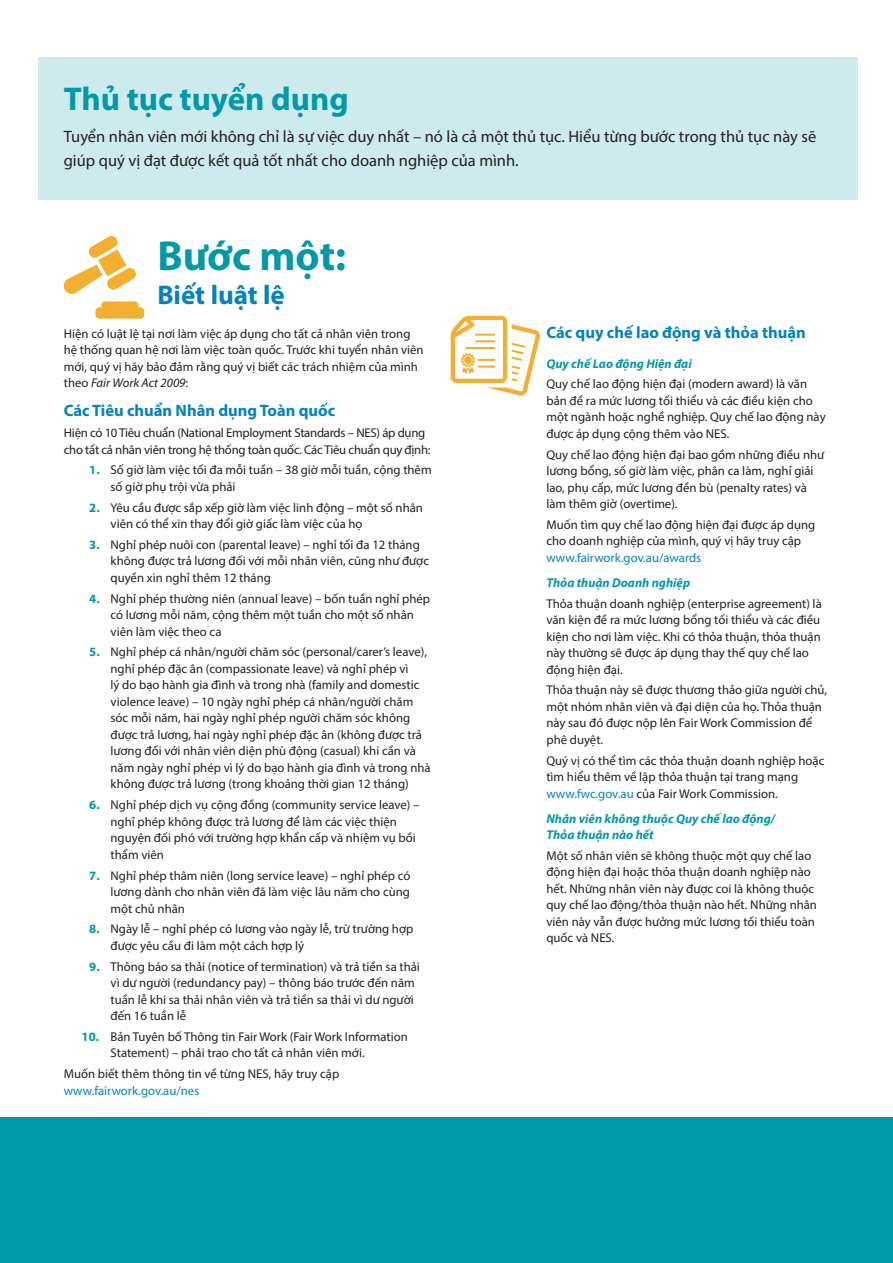
<style>
.page{position:relative;width:893px;height:1263px;background:#fff}
.page>*{position:absolute;margin:0;border:0;box-sizing:border-box;transform-origin:0 0}
.Heading_1{font:700 42px "Myriad Pro";color:#0099a7}
.Heading_1-2{font:700 33px "Myriad Pro";color:#0099a7}
.Heading_1-3{font:700 27px "Myriad Pro";color:#0083c1}
.Body_Copy{font:16.5px/24px "Myriad Pro";color:#231f20}
.Heading3{font:700 16.5px "Myriad Pro";color:#0083c1}
.Body_Copy-2{font:700 16.5px "Myriad Pro";color:#0083c1}
.Body_Copy-3{font:12.75px/16.5px "Myriad Pro";color:#231f20}
.Body_Copy-4{font:12.75px/16.5px "Myriad Pro";letter-spacing:-.02em;color:#231f20}
.Heading4{font:italic 700 12.75px/16.5px "Myriad Pro";color:#0099a7}
.t1{font:12.75px "Myriad Pro";color:#0083c1}
.s1{font-style:italic}
.s2{font-weight:700;color:#0099a7}
.s3{color:#0083c1}
</style>
<div class="page">
<div style="left:0;top:1118px;width:893px;height:145px;background:#0099a7"></div>
<div style="left:38px;top:57px;width:819px;height:143px;background:#cdebed"></div>
<svg style="left:95px;top:301px;width:49px;height:18px"></svg>
<svg style="left:63px;top:236px;width:73px;height:58px"></svg>
<svg style="left:451px;top:316px;width:89px;height:80px"></svg>
<p class="Heading_1-2" style="left:64px;top:77px;width:286px">Thủ tục tuyển dụng</p>
<p class="Body_Copy" style="left:64px;top:125px;width:754px">Tuyển nhân viên mới không chỉ là sự việc duy nhất – nó là cả một thủ tục. Hiểu từng bước trong thủ tục này sẽ giúp quý vị đạt được kết quả tốt nhất cho doanh nghiệp của mình.</p>
<p class="Heading_1" style="left:157px;top:228px;width:190px">Bước một:</p>
<p class="Heading_1-3" style="left:157px;top:277px;width:129px">Biết luật lệ</p>
<p class="Body_Copy-3" style="left:64px;top:325px;width:361px">Hiện có luật lệ tại nơi làm việc áp dụng cho tất cả nhân viên trong hệ thống quan hệ nơi làm việc toàn quốc. Trước khi tuyển nhân viên mới, quý vị hãy bảo đảm rằng quý vị biết các trách nhiệm của mình theo <span class="s1">Fair Work Act 2009</span>:</p>
<p class="Heading3" style="left:64px;top:400px;width:273px">Các Tiêu chuẩn Nhân dụng Toàn quốc</p>
<p class="Body_Copy-4" style="left:64px;top:424px;width:368px">Hiện có 10 Tiêu chuẩn (National Employment Standards – NES) áp dụng cho tất cả nhân viên trong hệ thống toàn quốc. Các Tiêu chuẩn quy định:</p>
<p class="Body_Copy-3" style="left:111px;top:462px;width:323px;text-indent:-21px"><span class="s2">1.</span> Số giờ làm việc tối đa mỗi tuần – 38 giờ mỗi tuần, cộng thêm số giờ phụ trội vừa phải</p>
<p class="Body_Copy-3" style="left:111px;top:499px;width:314px;text-indent:-21px"><span class="s2">2.</span> Yêu cầu được sắp xếp giờ làm việc linh động – một số nhân viên có thể xin thay đổi giờ giấc làm việc của họ</p>
<p class="Body_Copy-3" style="left:111px;top:536px;width:320px;text-indent:-21px"><span class="s2">3.</span> Nghỉ phép nuôi con (parental leave) – nghỉ tối đa 12 tháng không được trả lương đối với mỗi nhân viên, cũng như được quyền xin nghỉ thêm 12 tháng</p>
<p class="Body_Copy-3" style="left:111px;top:590px;width:321px;text-indent:-21px"><span class="s2">4.</span> Nghỉ phép thường niên (annual leave) – bốn tuần nghỉ phép có lương mỗi năm, cộng thêm một tuần cho một số nhân viên làm việc theo ca</p>
<p class="Body_Copy-3" style="left:111px;top:644px;width:322px;text-indent:-21px"><span class="s2">5.</span> Nghỉ phép cá nhân/người chăm sóc (personal/carer’s leave), nghỉ phép đặc ân (compassionate leave) và nghỉ phép vì<br>lý do bạo hành gia đình và trong nhà (family and domestic violence leave) – 10 ngày nghỉ phép cá nhân/người chăm sóc mỗi năm, hai ngày nghỉ phép người chăm sóc không được trả lương, hai ngày nghỉ phép đặc ân (không được trả lương đối với nhân viên diện phù động (casual) khi cần và năm ngày nghỉ phép vì lý do bạo hành gia đình và trong nhà không được trả lương (trong khoảng thời gian 12 tháng)</p>
<p class="Body_Copy-3" style="left:111px;top:796px;width:311px;text-indent:-21px"><span class="s2">6.</span> Nghỉ phép dịch vụ cộng đồng (community service leave) – nghỉ phép không được trả lương để làm các việc thiện nguyện đối phó với trường hợp khẩn cấp và nhiệm vụ bồi thẩm viên</p>
<p class="Body_Copy-3" style="left:111px;top:867px;width:301px;text-align:justify;text-indent:-21px"><span class="s2">7.</span> Nghỉ phép thâm niên (long service leave) – nghỉ phép có lương dành cho nhân viên đã làm việc lâu năm cho cùng một chủ nhân</p>
<p class="Body_Copy-3" style="left:111px;top:920px;width:304px;text-indent:-21px"><span class="s2">8.</span> Ngày lễ – nghỉ phép có lương vào ngày lễ, trừ trường hợp được yêu cầu đi làm một cách hợp lý</p>
<p class="Body_Copy-3" style="left:111px;top:958px;width:311px;text-indent:-21px"><span class="s2">9.</span> Thông báo sa thải (notice of termination) và trả tiền sa thải vì dư người (redundancy pay) – thông báo trước đến năm tuần lễ khi sa thải nhân viên và trả tiền sa thải vì dư người đến 16 tuần lễ</p>
<p class="Body_Copy-3" style="left:111px;top:1028px;width:299px;text-indent:-29px"><span class="s2">10.</span> Bản Tuyên bố Thông tin Fair Work (Fair Work Information<br>Statement) – phải trao cho tất cả nhân viên mới.</p>
<p class="Body_Copy-3" style="left:64px;top:1065px;width:277px">Muốn biết thêm thông tin về từng NES, hãy truy cập</p>
<p class="t1" style="left:64px;top:1082px;width:137px">www.fairwork.gov.au/nes</p>
<p class="Body_Copy-2" style="left:546px;top:322px;width:261px">Các quy chế lao động và thỏa thuận</p>
<p class="Heading4" style="left:546px;top:355px;width:147px">Quy chế Lao động Hiện đại</p>
<p class="Body_Copy-3" style="left:546px;top:376px;width:281px">Quy chế lao động hiện đại (modern award) là văn bản đề ra mức lương tối thiểu và các điều kiện cho một ngành hoặc nghề nghiệp. Quy chế lao động này được áp dụng cộng thêm vào NES.</p>
<p class="Body_Copy-3" style="left:546px;top:446px;width:279px">Quy chế lao động hiện đại bao gồm những điều như lương bổng, số giờ làm việc, phân ca làm, nghỉ giải lao, phụ cấp, mức lương đền bù (penalty rates) và làm thêm giờ (overtime).</p>
<p class="Body_Copy-3" style="left:546px;top:516px;width:270px">Muốn tìm quy chế lao động hiện đại được áp dụng cho doanh nghiệp của mình, quý vị hãy truy cập <span class="s3">www.fairwork.gov.au/awards</span></p>
<p class="Heading4" style="left:546px;top:574px;width:145px">Thỏa thuận Doanh nghiệp</p>
<p class="Body_Copy-3" style="left:546px;top:595px;width:277px">Thỏa thuận doanh nghiệp (enterprise agreement) là văn kiện đề ra mức lương bổng tối thiểu và các điều kiện cho nơi làm việc. Khi có thỏa thuận, thỏa thuận này thường sẽ được áp dụng thay thế quy chế lao động hiện đại.</p>
<p class="Body_Copy-3" style="left:546px;top:682px;width:282px">Thỏa thuận này sẽ được thương thảo giữa người chủ, một nhóm nhân viên và đại diện của họ. Thỏa thuận này sau đó được nộp lên Fair Work Commission để phê duyệt.</p>
<p class="Body_Copy-3" style="left:546px;top:752px;width:280px">Quý vị có thể tìm các thỏa thuận doanh nghiệp hoặc tìm hiểu thêm về lập thỏa thuận tại trang mạng <span class="s3">www.fwc.gov.au</span> của Fair Work Commission.</p>
<p class="Heading4" style="left:546px;top:810px;width:230px">Nhân viên không thuộc Quy chế lao động/<br>Thỏa thuận nào hết</p>
<p class="Body_Copy-3" style="left:546px;top:847px;width:272px">Một số nhân viên sẽ không thuộc một quy chế lao động hiện đại hoặc thỏa thuận doanh nghiệp nào hết. Những nhân viên này được coi là không thuộc quy chế lao động/thỏa thuận nào hết. Những nhân viên này vẫn được hưởng mức lương tối thiểu toàn quốc và NES.</p>
</div>
